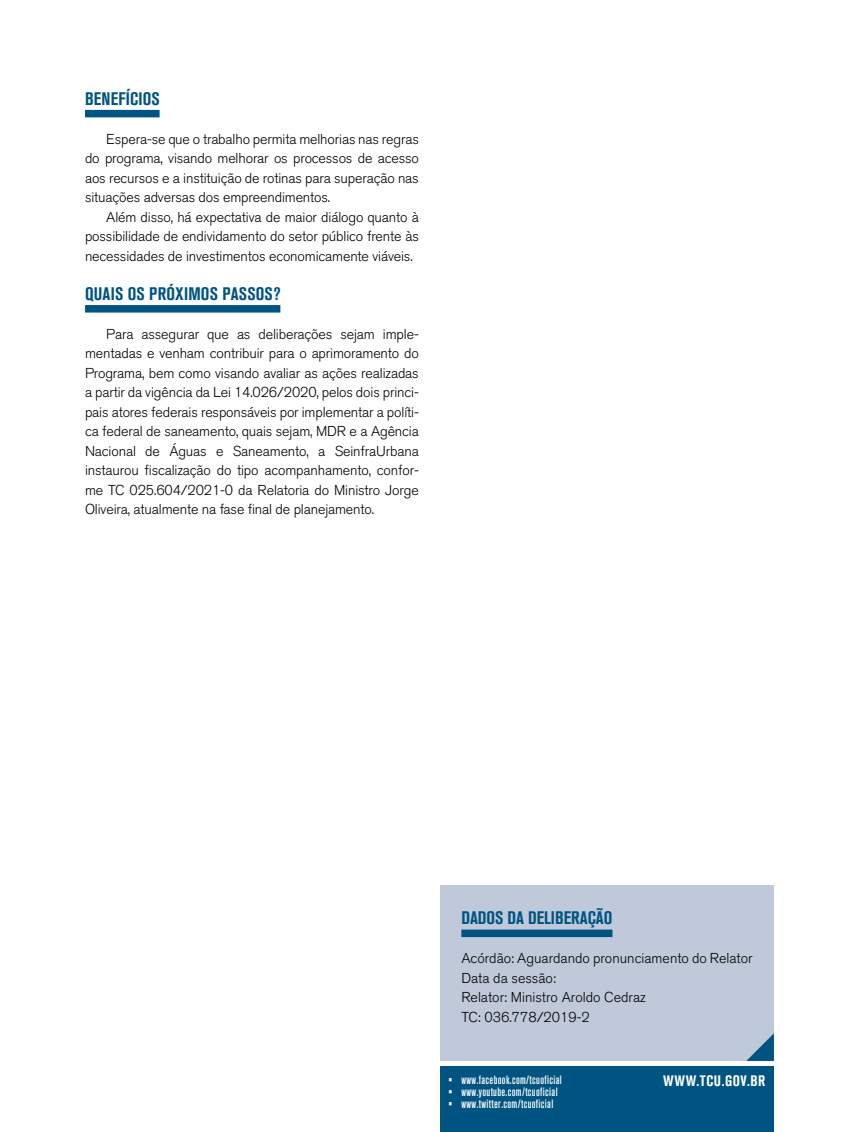
<style>
.page{position:relative;width:859px;height:1132px;background:#fff}
.page>*{position:absolute;margin:0;border:0;box-sizing:border-box;transform-origin:0 0}
.t1{font:700 condensed 18px "Akzidenz Grotesk BQ";letter-spacing:.01em;color:#005482}
.t2{font:700 condensed 15px "Akzidenz Grotesk BQ";letter-spacing:.04em;color:#fff}
.t3{font:300 14.25px/19.5px "Akzidenz Grotesk BQ";letter-spacing:-.01em;color:#000;text-align:justify}
.t4{font:12px "Akzidenz Grotesk BQ Md Cnd Alt";letter-spacing:.03em;color:#fff}
</style>
<div class="page">
<div style="left:440px;top:1066px;width:334px;height:65px;background:#005482"></div>
<div style="left:440px;top:885px;width:334px;height:175px;background:#c0c9d9"></div>
<div style="left:461px;top:929px;width:151px;height:7px;background:#005482"></div>
<svg style="left:747px;top:1033px;width:27px;height:27px"></svg>
<div style="left:85px;top:110px;width:75px;height:7px;background:#005482"></div>
<div style="left:85px;top:305px;width:195px;height:7px;background:#005482"></div>
<p class="t1" style="left:85px;top:88px;width:76px">BENEFÍCIOS</p>
<p class="t3" style="left:85px;top:129px;width:335px;text-indent:21px">Espera-se que o trabalho permita melhorias nas regras do programa, visando melhorar os processos de acesso aos recursos e a instituição de rotinas para superação nas situações adversas dos empreendimentos.</p>
<p class="t3" style="left:85px;top:207px;width:335px;text-indent:21px">Além disso, há expectativa de maior diálogo quanto à possibilidade de endividamento do setor público frente às necessidades de investimentos economicamente viáveis.</p>
<p class="t1" style="left:85px;top:283px;width:197px">QUAIS OS PRÓXIMOS PASSOS?</p>
<p class="t3" style="left:85px;top:324px;width:335px;text-indent:21px">Para assegurar que as deliberações sejam imple&shy;mentadas e venham contribuir para o aprimoramento do Programa, bem como visando avaliar as ações realizadas a partir da vigência da Lei 14.026/2020, pelos dois princi&shy;pais atores federais responsáveis por implementar a políti&shy;ca federal de saneamento, quais sejam, MDR e a Agência Nacional de Águas e Saneamento, a SeinfraUrbana instaurou fiscalização do tipo acompanhamento, confor&shy;me TC 025.604/2021-0 da Relatoria do Ministro Jorge Oliveira, atualmente na fase final de planejamento.</p>
<p class="t1" style="left:461px;top:907px;width:153px">DADOS DA DELIBERAÇÃO</p>
<p class="t3" style="left:461px;top:948px;width:293px;text-align:left">Acórdão: Aguardando pronunciamento do Relator<br>Data da sessão:<br>Relator: Ministro Aroldo Cedraz<br>TC: 036.778/2019-2</p>
<p class="t4" style="left:449px;top:1072px;width:115px">• www.facebook.com/tcuoficial</p>
<p class="t2" style="left:663px;top:1071px;width:104px">WWW.TCU.GOV.BR</p>
<p class="t4" style="left:449px;top:1084px;width:111px">• www.youtube.com/tcuoficial</p>
<p class="t4" style="left:449px;top:1096px;width:106px">• www.twitter.com/tcuoficial</p>
</div>
